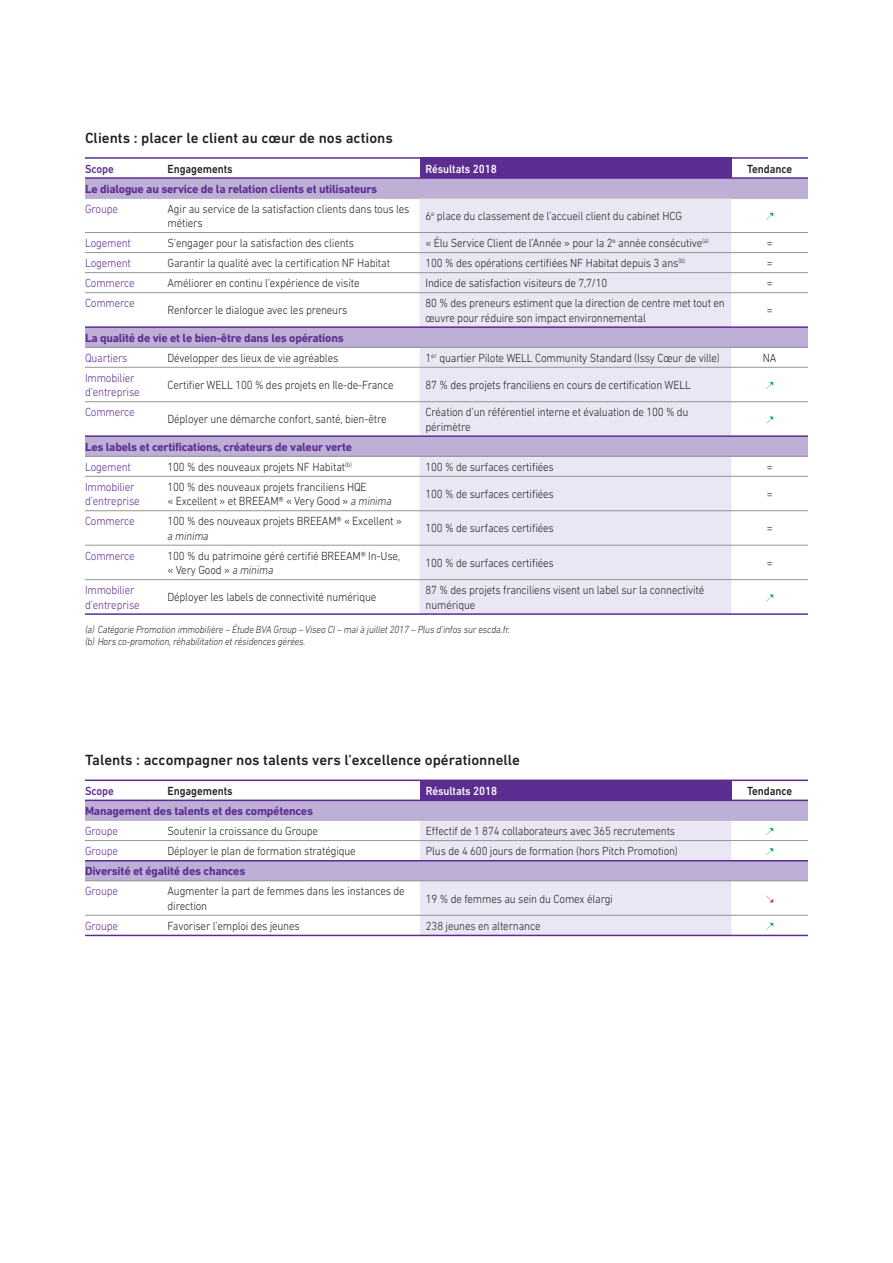
<style>
.page{position:relative;width:893px;height:1263px;background:#fff}
.page>*{position:absolute;margin:0;border:0;box-sizing:border-box;transform-origin:0 0}
.t1{font:500 15px "DIN Next LT Pro";color:#231f20}
.t2{font:300 12px/14.4px "DIN Next LT Pro";letter-spacing:-.015em;color:#231f20;scale:.92 1}
.t3{font:700 12px "DIN Next LT Pro";letter-spacing:-.02em;color:#5c2d91}
.t4{font:300 12px/14.4px "DIN Next LT Pro";letter-spacing:-.015em;color:#5c2d91;scale:.92 1}
.t5{font:500 12px "DIN Next LT Pro";letter-spacing:-.005em;color:#231f20;scale:.92 1}
.t6{font:500 12px "DIN Next LT Pro";letter-spacing:-.005em;color:#fff;scale:.92 1}
.t7{font:500 12px "DIN Next LT Pro";letter-spacing:-.005em;color:#5c2d91;scale:.92 1}
.t8{font:italic 300 12px "DIN Next LT Pro";letter-spacing:-.015em;color:#231f20;scale:.92 1}
.t9{font:italic 300 10.5px/12.3px "DIN Next LT Pro";letter-spacing:-.015em;color:#231f20;scale:.92 1}
.s1{font-style:italic}
</style>
<div class="page">
<div style="left:419px;top:158px;width:312px;height:20px;background:#5c2d91"></div>
<div style="left:85px;top:178px;width:723px;height:20px;background:#beafd6"></div>
<div style="left:419px;top:199px;width:312px;height:414px;background:#eae6f3"></div>
<div style="left:85px;top:327px;width:723px;height:20px;background:#beafd6"></div>
<div style="left:85px;top:436px;width:723px;height:20px;background:#beafd6"></div>
<hr style="left:85px;top:157px;width:723px;height:2px;background:#5c2d91">
<hr style="left:85px;top:177px;width:723px;height:2px;background:#5c2d91">
<hr style="left:85px;top:326px;width:723px;height:2px;background:#5c2d91">
<hr style="left:85px;top:435px;width:723px;height:2px;background:#5c2d91">
<hr style="left:85px;top:613px;width:723px;height:2px;background:#5c2d91">
<hr style="left:85px;top:232px;width:723px;height:1px;background:#939598">
<hr style="left:85px;top:252px;width:723px;height:1px;background:#939598">
<hr style="left:85px;top:272px;width:723px;height:1px;background:#939598">
<hr style="left:85px;top:292px;width:723px;height:1px;background:#939598">
<hr style="left:85px;top:347px;width:723px;height:1px;background:#939598">
<hr style="left:85px;top:401px;width:723px;height:1px;background:#939598">
<hr style="left:85px;top:456px;width:723px;height:1px;background:#939598">
<hr style="left:85px;top:510px;width:723px;height:1px;background:#939598">
<hr style="left:85px;top:545px;width:723px;height:1px;background:#939598">
<hr style="left:85px;top:579px;width:723px;height:1px;background:#939598">
<hr style="left:85px;top:367px;width:723px;height:1px;background:#939598">
<hr style="left:85px;top:476px;width:723px;height:1px;background:#939598">
<hr style="left:85px;top:198px;width:723px;height:1px;background:#bbbdc0">
<svg style="left:766px;top:213px;width:7px;height:7px"></svg>
<svg style="left:766px;top:382px;width:7px;height:7px"></svg>
<svg style="left:766px;top:417px;width:7px;height:7px"></svg>
<svg style="left:766px;top:594px;width:7px;height:7px"></svg>
<div style="left:420px;top:780px;width:311px;height:20px;background:#5c2d91"></div>
<div style="left:85px;top:800px;width:723px;height:20px;background:#beafd6"></div>
<div style="left:420px;top:821px;width:311px;height:114px;background:#eae6f3"></div>
<div style="left:85px;top:861px;width:723px;height:20px;background:#beafd6"></div>
<hr style="left:85px;top:780px;width:723px;height:1px;background:#5c2d91">
<hr style="left:85px;top:800px;width:723px;height:1px;background:#5c2d91">
<hr style="left:85px;top:860px;width:723px;height:2px;background:#5c2d91">
<hr style="left:85px;top:935px;width:723px;height:1px;background:#5c2d91">
<hr style="left:85px;top:840px;width:723px;height:1px;background:#939598">
<hr style="left:85px;top:915px;width:723px;height:1px;background:#939598">
<hr style="left:85px;top:881px;width:723px;height:1px;background:#939598">
<hr style="left:85px;top:820px;width:723px;height:1px;background:#bbbdc0">
<svg style="left:766px;top:828px;width:7px;height:7px"></svg>
<svg style="left:766px;top:848px;width:7px;height:7px"></svg>
<svg style="left:766px;top:896px;width:7px;height:7px"></svg>
<svg style="left:766px;top:923px;width:7px;height:7px"></svg>
<p class="t1" style="left:85px;top:132px;width:309px">Clients : placer le client au cœur de nos actions</p>
<p class="t7" style="left:85px;top:164px;width:33px">Scope</p>
<p class="t5" style="left:168px;top:164px;width:72px">Engagements</p>
<p class="t6" style="left:425px;top:164px;width:79px">Résultats 2018</p>
<p class="t5" style="left:747px;top:164px;width:51px">Tendance</p>
<p class="t3" style="left:85px;top:184px;width:294px">Le dialogue au service de la relation clients et utilisateurs</p>
<p class="t4" style="left:85px;top:203px;width:37px">Groupe</p>
<p class="t2" style="left:168px;top:203px;width:265px">Agir au service de la satisfaction clients dans tous les métiers</p>
<p class="t2" style="left:425px;top:210px;width:280px">6<sup>e</sup> place du classement de l’accueil client du cabinet HCG</p>
<p class="t4" style="left:85px;top:237px;width:51px">Logement</p>
<p class="t2" style="left:168px;top:237px;width:204px">S’engager pour la satisfaction des clients</p>
<p class="t2" style="left:425px;top:237px;width:309px">« Élu Service Client de l’Année » pour la 2<sup>e</sup> année consécutive<sup>(a)</sup></p>
<p class="t2" style="left:767px;top:237px;width:8px">=</p>
<p class="t4" style="left:85px;top:257px;width:51px">Logement</p>
<p class="t2" style="left:168px;top:257px;width:243px">Garantir la qualité avec la certification NF Habitat</p>
<p class="t2" style="left:425px;top:257px;width:284px">100 % des opérations certifiées NF Habitat depuis 3 ans<sup>(b)</sup></p>
<p class="t2" style="left:767px;top:257px;width:8px">=</p>
<p class="t4" style="left:85px;top:277px;width:56px">Commerce</p>
<p class="t2" style="left:168px;top:277px;width:210px">Améliorer en continu l’expérience de visite</p>
<p class="t2" style="left:426px;top:277px;width:199px">Indice de satisfaction visiteurs de 7,7/10</p>
<p class="t2" style="left:767px;top:277px;width:8px">=</p>
<p class="t4" style="left:85px;top:297px;width:56px">Commerce</p>
<p class="t2" style="left:168px;top:304px;width:197px">Renforcer le dialogue avec les preneurs</p>
<p class="t2" style="left:425px;top:297px;width:327px">80 % des preneurs estiment que la direction de centre met tout en œuvre pour réduire son impact environnemental</p>
<p class="t2" style="left:767px;top:304px;width:8px">=</p>
<p class="t3" style="left:85px;top:333px;width:260px">La qualité de vie et le bien-être dans les opérations</p>
<p class="t4" style="left:85px;top:352px;width:48px">Quartiers</p>
<p class="t2" style="left:168px;top:352px;width:187px">Développer des lieux de vie agréables</p>
<p class="t2" style="left:425px;top:352px;width:322px">1<sup>er</sup> quartier Pilote WELL Community Standard (Issy Cœur de ville)</p>
<p class="t2" style="left:763px;top:352px;width:16px">NA</p>
<p class="t4" style="left:85px;top:372px;width:61px">Immobilier d’entreprise</p>
<p class="t2" style="left:168px;top:379px;width:247px">Certifier WELL 100 % des projets en Ile-de-France</p>
<p class="t2" style="left:425px;top:379px;width:290px">87 % des projets franciliens en cours de certification WELL</p>
<p class="t4" style="left:85px;top:406px;width:56px">Commerce</p>
<p class="t2" style="left:168px;top:413px;width:240px">Déployer une démarche confort, santé, bien-être</p>
<p class="t2" style="left:425px;top:406px;width:287px">Création d’un référentiel interne et évaluation de 100 % du périmètre</p>
<p class="t3" style="left:85px;top:442px;width:269px">Les labels et certifications, créateurs de valeur verte</p>
<p class="t4" style="left:85px;top:461px;width:51px">Logement</p>
<p class="t2" style="left:168px;top:461px;width:202px">100 % des nouveaux projets NF Habitat<sup>(b)</sup></p>
<p class="t2" style="left:425px;top:461px;width:141px">100 % de surfaces certifiées</p>
<p class="t2" style="left:767px;top:461px;width:8px">=</p>
<p class="t4" style="left:85px;top:481px;width:61px">Immobilier d’entreprise</p>
<p class="t2" style="left:168px;top:481px;width:245px">100 % des nouveaux projets franciliens HQE<br>« Excellent » et BREEAM® « Very Good » <span class="s1">a minima</span></p>
<p class="t2" style="left:425px;top:488px;width:141px">100 % de surfaces certifiées</p>
<p class="t2" style="left:767px;top:488px;width:8px">=</p>
<p class="t4" style="left:85px;top:515px;width:56px">Commerce</p>
<p class="t2" style="left:168px;top:515px;width:256px">100 % des nouveaux projets BREEAM® « Excellent »</p>
<p class="t8" style="left:168px;top:531px;width:46px">a minima</p>
<p class="t2" style="left:425px;top:522px;width:141px">100 % de surfaces certifiées</p>
<p class="t2" style="left:767px;top:522px;width:8px">=</p>
<p class="t4" style="left:85px;top:550px;width:56px">Commerce</p>
<p class="t2" style="left:168px;top:550px;width:254px">100 % du patrimoine géré certifié BREEAM® In-Use, « Very Good » <span class="s1">a minima</span></p>
<p class="t2" style="left:425px;top:557px;width:141px">100 % de surfaces certifiées</p>
<p class="t2" style="left:767px;top:557px;width:8px">=</p>
<p class="t4" style="left:85px;top:584px;width:61px">Immobilier d’entreprise</p>
<p class="t2" style="left:168px;top:591px;width:228px">Déployer les labels de connectivité numérique</p>
<p class="t2" style="left:425px;top:584px;width:305px">87 % des projets franciliens visent un label sur la connectivité numérique</p>
<p class="t9" style="left:85px;top:624px;width:464px">(a) Catégorie Promotion immobilière – Étude BVA Group – Viseo CI – mai à juillet 2017 – Plus d’infos sur escda.fr. (b) Hors co-promotion, réhabilitation et résidences gérées.</p>
<p class="t1" style="left:85px;top:755px;width:436px">Talents : accompagner nos talents vers l’excellence opérationnelle</p>
<p class="t7" style="left:85px;top:786px;width:33px">Scope</p>
<p class="t5" style="left:168px;top:786px;width:72px">Engagements</p>
<p class="t6" style="left:426px;top:786px;width:79px">Résultats 2018</p>
<p class="t5" style="left:747px;top:786px;width:51px">Tendance</p>
<p class="t3" style="left:85px;top:806px;width:230px">Management des talents et des compétences</p>
<p class="t4" style="left:85px;top:825px;width:37px">Groupe</p>
<p class="t2" style="left:168px;top:825px;width:165px">Soutenir la croissance du Groupe</p>
<p class="t2" style="left:426px;top:825px;width:272px">Effectif de 1 874 collaborateurs avec 365 recrutements</p>
<p class="t4" style="left:85px;top:845px;width:37px">Groupe</p>
<p class="t2" style="left:168px;top:845px;width:206px">Déployer le plan de formation stratégique</p>
<p class="t2" style="left:426px;top:845px;width:275px">Plus de 4 600 jours de formation (hors Pitch Promotion)</p>
<p class="t3" style="left:85px;top:867px;width:162px">Diversité et égalité des chances</p>
<p class="t4" style="left:85px;top:885px;width:37px">Groupe</p>
<p class="t2" style="left:168px;top:885px;width:259px">Augmenter la part de femmes dans les instances de direction</p>
<p class="t2" style="left:426px;top:893px;width:205px">19 % de femmes au sein du Comex élargi</p>
<p class="t4" style="left:85px;top:920px;width:37px">Groupe</p>
<p class="t2" style="left:168px;top:920px;width:145px">Favoriser l’emploi des jeunes</p>
<p class="t2" style="left:426px;top:920px;width:126px">238 jeunes en alternance</p>
</div>
